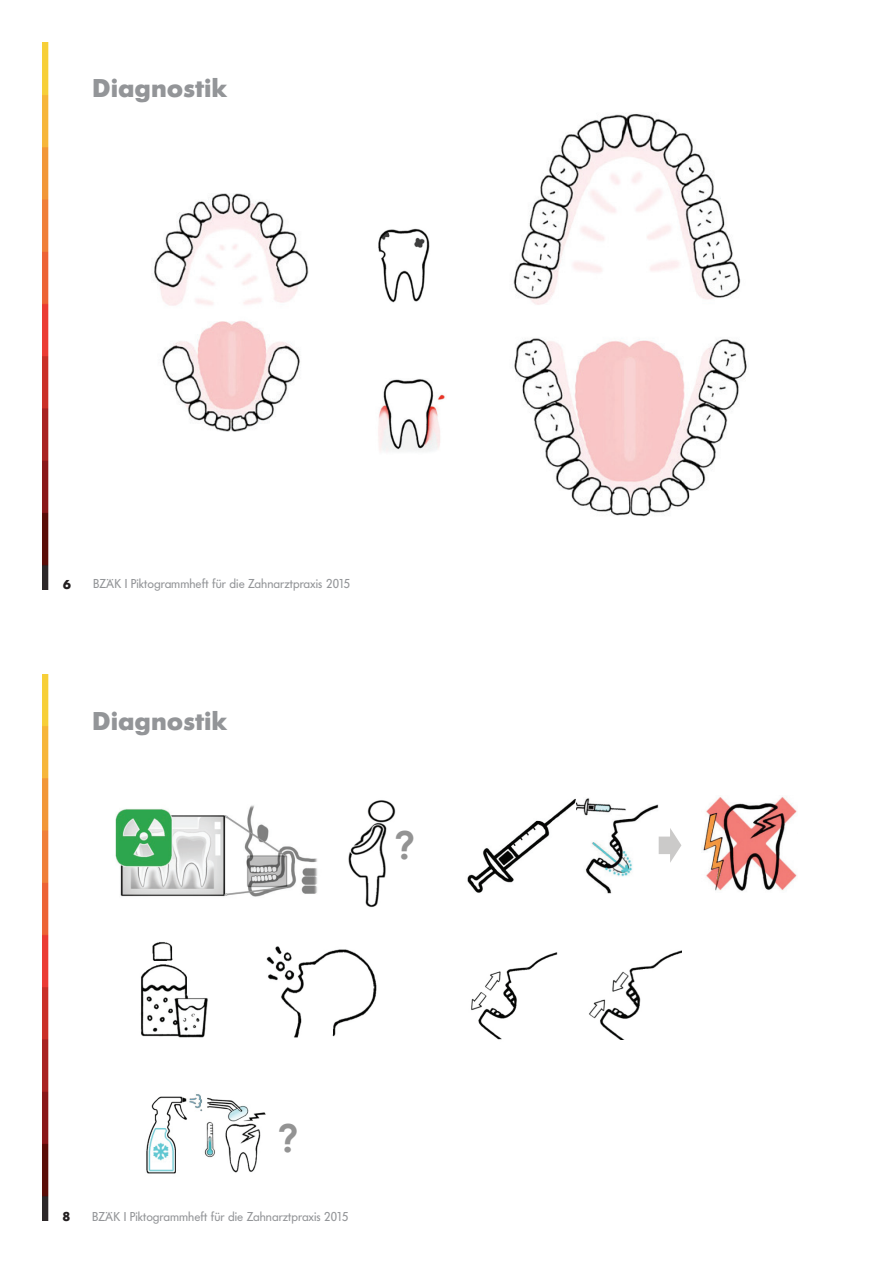
<style>
.page{position:relative;width:893px;height:1263px;background:#fff}
.page>*{position:absolute;margin:0;border:0;box-sizing:border-box;transform-origin:0 0}
.t1{font:700 37.95px "Century Gothic";color:#939393}
.t2{font:700 29.85px "Century Gothic";color:#939393}
.t3{font:700 25.5px "Futura BQ";color:#939598}
.t4{font:12.75px "Futura BQ";color:#939598}
.t5{font:700 12.75px "Futura BQ";color:#231f20}
</style>
<div class="page">
<img style="left:140px;top:942px;width:68px;height:96px">
<img style="left:267px;top:946px;width:110px;height:91px">
<img style="left:589px;top:950px;width:92px;height:89px">
<img style="left:702px;top:797px;width:95px;height:94px">
<img style="left:576px;top:798px;width:83px;height:96px">
<img style="left:467px;top:798px;width:109px;height:95px">
<img style="left:348px;top:800px;width:48px;height:108px">
<svg style="left:659px;top:828px;width:22px;height:35px"></svg>
<img style="left:146px;top:1094px;width:120px;height:80px">
<img style="left:471px;top:952px;width:87px;height:88px">
<img style="left:115px;top:805px;width:203px;height:92px">
<img style="left:154px;top:193px;width:154px;height:238px">
<img style="left:513px;top:114px;width:234px;height:403px">
<img style="left:378px;top:228px;width:52px;height:75px">
<img style="left:378px;top:379px;width:67px;height:73px">
<img style="left:43px;top:43px;width:5px;height:546px">
<img style="left:43px;top:674px;width:5px;height:546px">
<h3 class="t3" style="left:92px;top:72px;width:137px">Diagnostik</h3>
<p class="t5" style="left:63px;top:576px;width:10px">6</p>
<p class="t4" style="left:93px;top:576px;width:259px">BZÄK I Piktogrammheft für die Zahnarztpraxis 2015</p>
<h2 class="t2" style="left:113px;top:696px;width:152px">Diagnostik</h2>
<h3 class="t3" style="left:92px;top:705px;width:137px">Diagnostik</h3>
<h1 class="t1" style="left:394px;top:821px;width:23px">?</h1>
<h1 class="t1" style="left:277px;top:1115px;width:23px">?</h1>
<p class="t5" style="left:62px;top:1209px;width:10px">8</p>
<p class="t4" style="left:92px;top:1209px;width:258px">BZÄK I Piktogrammheft für die Zahnarztpraxis 2015</p>
</div>
